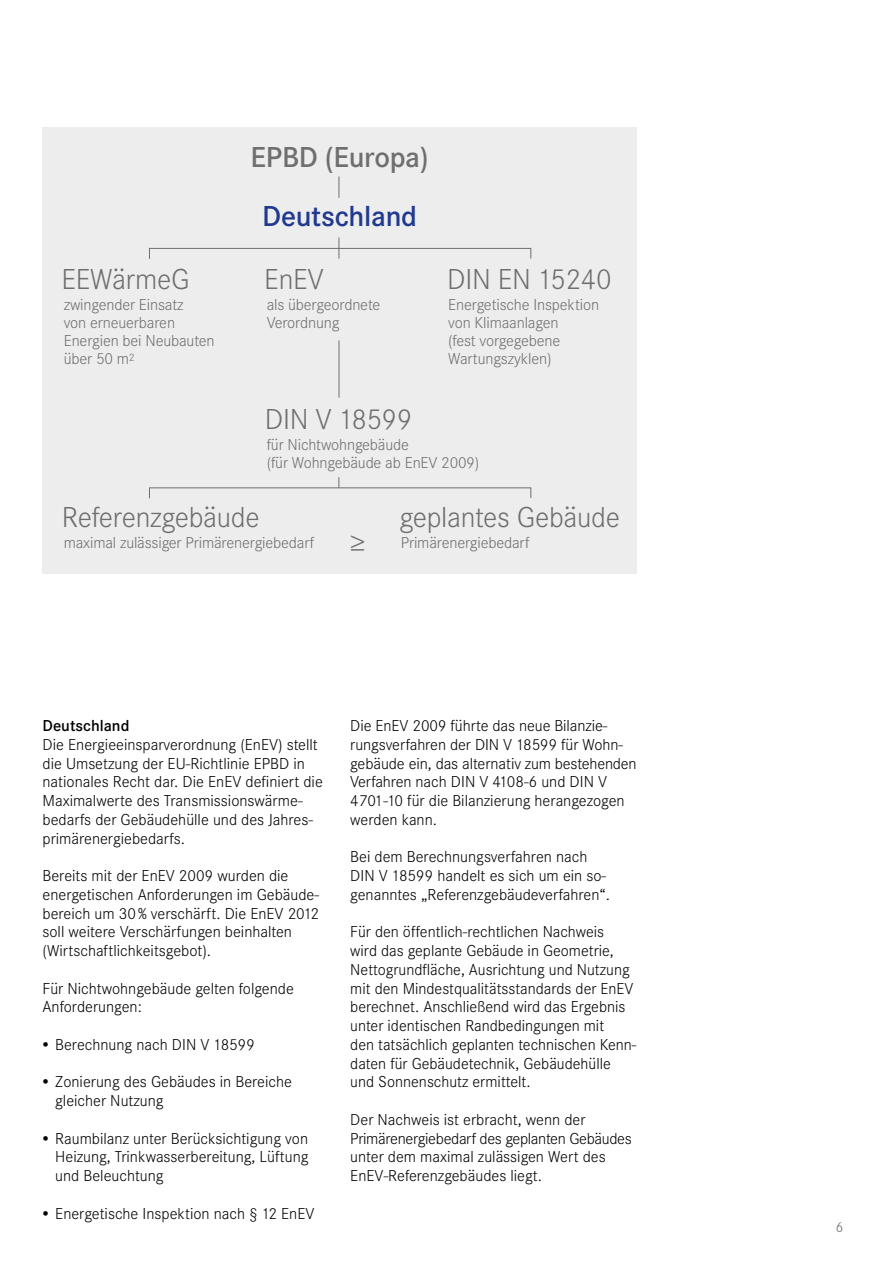
<style>
.page{position:relative;width:893px;height:1263px;background:#fff}
.page>*{position:absolute;margin:0;border:0;box-sizing:border-box;transform-origin:0 0}
.t1{font:300 30px "Corporate S";letter-spacing:-.01em;color:#706f6f}
.t2{font:600 30px "Corporate S";letter-spacing:-.01em;color:#706f6f}
.t3{font:600 30px "Corporate S";letter-spacing:-.01em;color:#213a8f}
.t4{font:300 16.5px/18.8px "Corporate S";color:#000}
.t5{font:300 16.5px/18px "Corporate S";letter-spacing:-.01em;color:#706f6f}
.t6{font:600 16.5px "Corporate S";color:#000}
.t7{font:300 15px "Corporate S";color:#706f6f}
</style>
<div class="page">
<div style="left:43px;top:128px;width:594px;height:446px;background:#ededed"></div>
<div style="left:149px;top:248px;width:382px;height:11px;border:1px solid #706f6f"></div>
<div style="left:149px;top:487px;width:382px;height:12px;border:1px solid #706f6f"></div>
<svg style="left:339px;top:176px;width:1px;height:22px"></svg>
<svg style="left:339px;top:237px;width:1px;height:22px"></svg>
<hr style="left:339px;top:340px;width:1px;height:58px;background:#706f6f">
<h1 class="t1" style="left:61px;top:263px;width:130px">EEWärmeG</h1>
<p class="t5" style="left:64px;top:296px;width:152px">zwingender Einsatz<br>von erneuerbaren<br>Energien bei Neubauten über 50 m<sup>2</sup></p>
<h1 class="t2" style="left:251px;top:140px;width:180px">EPBD (Europa)</h1>
<h1 class="t3" style="left:262px;top:200px;width:156px">Deutschland</h1>
<h1 class="t1" style="left:264px;top:263px;width:61px">EnEV</h1>
<p class="t5" style="left:267px;top:296px;width:115px">als übergeordnete<br>Verordnung</p>
<h1 class="t1" style="left:447px;top:263px;width:166px">DIN EN 15240</h1>
<p class="t5" style="left:448px;top:296px;width:152px">Energetische Inspektion von Klimaanlagen<br>(fest vorgegebene<br>Wartungszyklen)</p>
<h1 class="t1" style="left:265px;top:403px;width:149px">DIN V 18599</h1>
<p class="t5" style="left:267px;top:436px;width:214px">für Nichtwohngebäude<br>(für Wohngebäude ab EnEV 2009)</p>
<h1 class="t1" style="left:62px;top:501px;width:199px">Referenzgebäude</h1>
<p class="t5" style="left:64px;top:534px;width:252px">maximal zulässiger Primärenergiebedarf</p>
<h1 class="t1" style="left:350px;top:526px;width:16px">≥</h1>
<h1 class="t1" style="left:400px;top:501px;width:222px">geplantes Gebäude</h1>
<p class="t5" style="left:401px;top:534px;width:130px">Primärenergiebedarf</p>
<p class="t6" style="left:43px;top:716px;width:88px">Deutschland</p>
<p class="t4" style="left:43px;top:735px;width:282px">Die Energieeinsparverordnung (EnEV) stellt die Umsetzung der EU-Richtlinie EPBD in nationales Recht dar. Die EnEV definiert die Maximalwerte des Transmissionswärme&shy;bedarfs der Gebäudehülle und des Jahres&shy;primärenergiebedarfs.</p>
<p class="t4" style="left:43px;top:866px;width:278px">Bereits mit der EnEV 2009 wurden die energetischen Anforderungen im Gebäude&shy;bereich um 30% verschärft. Die EnEV 2012 soll weitere Verschärfungen beinhalten (Wirtschaftlichkeitsgebot).</p>
<p class="t4" style="left:43px;top:979px;width:253px">Für Nichtwohngebäude gelten folgende<br>Anforderungen:</p>
<p class="t4" style="left:40px;top:1035px;width:216px">• Berechnung nach DIN V 18599</p>
<p class="t4" style="left:55px;top:1073px;width:238px;text-indent:-15px">• Zonierung des Gebäudes in Bereiche gleicher Nutzung</p>
<p class="t4" style="left:55px;top:1129px;width:255px;text-align:justify;text-indent:-15px">• Raumbilanz unter Berücksichtigung von Heizung, Trinkwasserbereitung, Lüftung und Beleuchtung</p>
<p class="t4" style="left:40px;top:1204px;width:276px">• Energetische Inspektion nach § 12 EnEV</p>
<p class="t4" style="left:350px;top:716px;width:288px">Die EnEV 2009 führte das neue Bilanzie&shy;rungsverfahren der DIN V 18599 für Wohn&shy;gebäude ein, das alternativ zum bestehenden Verfahren nach DIN V 4108-6 und DIN V 4701-10 für die Bilanzierung herangezogen werden kann.</p>
<p class="t4" style="left:350px;top:848px;width:261px">Bei dem Berechnungsverfahren nach<br>DIN V 18599 handelt es sich um ein so&shy;genanntes „Referenzgebäudeverfahren“.</p>
<p class="t4" style="left:350px;top:923px;width:288px">Für den öffentlich-rechtlichen Nachweis<br>wird das geplante Gebäude in Geometrie, Nettogrundfläche, Ausrichtung und Nutzung mit den Mindestqualitätsstandards der EnEV berechnet. Anschließend wird das Ergebnis unter identischen Randbedingungen mit<br>den tatsächlich geplanten technischen Kenn&shy;daten für Gebäudetechnik, Gebäudehülle und Sonnenschutz ermittelt.</p>
<p class="t4" style="left:350px;top:1110px;width:283px">Der Nachweis ist erbracht, wenn der Primärenergiebedarf des geplanten Gebäudes unter dem maximal zulässigen Wert des EnEV-Referenzgebäudes liegt.</p>
<p class="t7" style="left:836px;top:1218px;width:9px">6</p>
</div>
